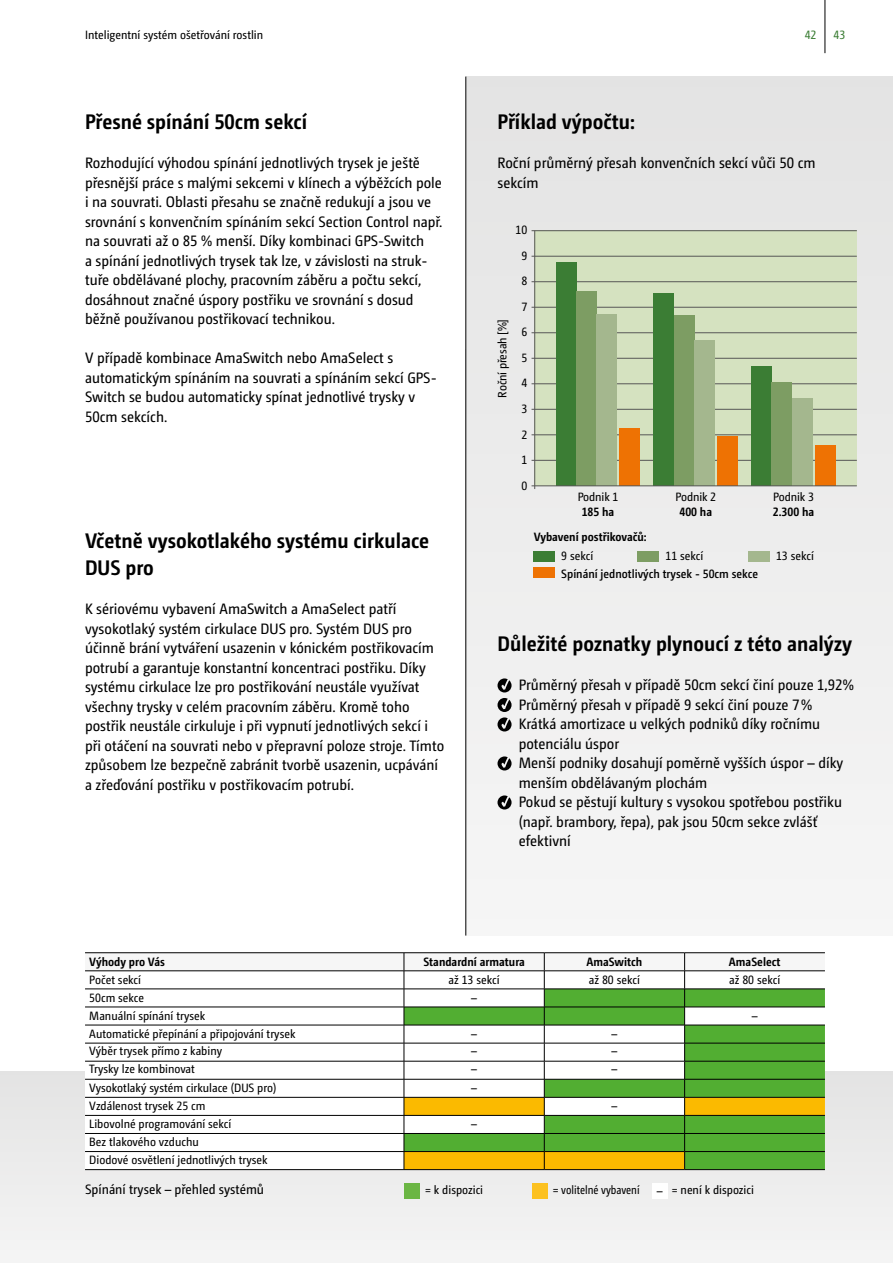
<style>
.page{position:relative;width:893px;height:1263px;background:#fff}
.page>*{position:absolute;margin:0;border:0;box-sizing:border-box;transform-origin:0 0}
.t1{font:700 21px/27px "Camingo Dos Pro S Cd";color:#000}
.t2{font:15px/19.5px "Camingo Dos Pro S Cd";color:#000}
.t3{font:13.5px "Camingo Dos Pro S Cd";color:#000}
.t4{font:12px/25.5px "Camingo Dos Pro S Cd";color:#000;text-align:center}
.t5{font:700 12px "Camingo Dos Pro S Cd";color:#000}
.t6{font:600 12px "Camingo Dos Pro S Cd";color:#000}
.t7{font:12px "Camingo Dos Pro S Cd";color:#3b7d34}
</style>
<div class="page">
<div style="left:0;top:1071px;width:893px;height:192px;background:#f0f0f0"></div>
<div style="left:466px;top:77px;width:427px;height:858px;background:#efefee"></div>
<div style="left:535px;top:231px;width:322px;height:255px;background:#d5e2c0"></div>
<hr style="left:531px;top:230px;width:326px;height:1px;background:#575756">
<hr style="left:531px;top:256px;width:326px;height:1px;background:#575756">
<hr style="left:531px;top:281px;width:326px;height:1px;background:#575756">
<hr style="left:531px;top:307px;width:326px;height:1px;background:#575756">
<hr style="left:531px;top:332px;width:326px;height:1px;background:#575756">
<hr style="left:531px;top:358px;width:326px;height:1px;background:#575756">
<hr style="left:531px;top:383px;width:326px;height:1px;background:#575756">
<hr style="left:531px;top:409px;width:326px;height:1px;background:#575756">
<hr style="left:531px;top:434px;width:326px;height:1px;background:#575756">
<hr style="left:531px;top:460px;width:326px;height:1px;background:#575756">
<hr style="left:534px;top:231px;width:1px;height:258px;background:#575756">
<div style="left:556px;top:262px;width:20px;height:224px;background:#3b7d34"></div>
<div style="left:576px;top:292px;width:20px;height:194px;background:#7d9d63"></div>
<div style="left:596px;top:314px;width:21px;height:172px;background:#a4b78e"></div>
<div style="left:620px;top:428px;width:20px;height:58px;background:#ee7203"></div>
<div style="left:654px;top:294px;width:20px;height:192px;background:#3b7d34"></div>
<div style="left:674px;top:315px;width:20px;height:171px;background:#7d9d63"></div>
<div style="left:694px;top:341px;width:20px;height:145px;background:#a4b78e"></div>
<div style="left:718px;top:437px;width:20px;height:49px;background:#ee7203"></div>
<div style="left:752px;top:367px;width:20px;height:119px;background:#3b7d34"></div>
<div style="left:772px;top:382px;width:20px;height:104px;background:#7d9d63"></div>
<div style="left:792px;top:398px;width:20px;height:88px;background:#a4b78e"></div>
<div style="left:815px;top:446px;width:21px;height:40px;background:#ee7203"></div>
<hr style="left:531px;top:486px;width:326px;height:1px;background:#575756">
<div style="left:534px;top:551px;width:21px;height:10px;background:#3b7d34"></div>
<div style="left:534px;top:567px;width:21px;height:11px;background:#ee7203"></div>
<div style="left:638px;top:551px;width:21px;height:10px;background:#7d9d63"></div>
<div style="left:748px;top:551px;width:22px;height:10px;background:#a4b78e"></div>
<div style="left:404px;top:1183px;width:16px;height:16px;background:#6bb644"></div>
<div style="left:531px;top:1183px;width:16px;height:16px;background:#fcc120"></div>
<div style="left:652px;top:1183px;width:16px;height:16px;background:#fff"></div>
<hr style="left:85px;top:952px;width:319px;height:1px;background:#000">
<hr style="left:404px;top:952px;width:140px;height:1px;background:#000">
<hr style="left:544px;top:952px;width:141px;height:1px;background:#000">
<hr style="left:685px;top:952px;width:140px;height:1px;background:#000">
<hr style="left:85px;top:1169px;width:319px;height:1px;background:#000">
<hr style="left:404px;top:1169px;width:140px;height:1px;background:#000">
<hr style="left:544px;top:1169px;width:141px;height:1px;background:#000">
<svg style="left:85px;top:953px;width:740px;height:216px"></svg>
<hr style="left:685px;top:1151px;width:140px;height:1px;background:#000">
<hr style="left:685px;top:1169px;width:140px;height:1px;background:#000">
<hr style="left:466px;top:77px;width:1px;height:858px;background:#000">
<hr style="left:825px;top:0;width:1px;height:53px;background:#000">
<svg style="left:497px;top:678px;width:15px;height:14px"></svg>
<svg style="left:497px;top:698px;width:15px;height:33px"></svg>
<svg style="left:497px;top:756px;width:15px;height:14px"></svg>
<svg style="left:497px;top:795px;width:15px;height:14px"></svg>
<p class="t4" style="left:85px;top:22px;width:180px">Inteligentní systém ošetřování rostlin</p>
<h1 class="t1" style="left:85px;top:108px;width:224px">Přesné spínání 50cm sekcí</h1>
<p class="t2" style="left:85px;top:153px;width:359px">Rozhodující výhodou spínání jednotlivých trysek je ještě přesnější práce s malými sekcemi v klínech a výběžcích pole i na souvrati. Oblasti přesahu se značně redukují a jsou ve srovnání s konvenčním spínáním sekcí Section Control např. na souvrati až o 85 % menší. Díky kombinaci GPS-Switch<br>a spínání jednotlivých trysek tak lze, v závislosti na struk&shy;tuře obdělávané plochy, pracovním záběru a počtu sekcí, dosáhnout značné úspory postřiku ve srovnání s dosud běžně používanou postřikovací technikou.</p>
<p class="t2" style="left:85px;top:348px;width:353px">V případě kombinace AmaSwitch nebo AmaSelect s automatickým spínáním na souvrati a spínáním sekcí GPS-Switch se budou automaticky spínat jednotlivé trysky v 50cm sekcích.</p>
<h1 class="t1" style="left:85px;top:527px;width:346px">Včetně vysokotlakého systému cirkulace<br>DUS pro</h1>
<p class="t2" style="left:85px;top:599px;width:361px">K sériovému vybavení AmaSwitch a AmaSelect patří vysokotlaký systém cirkulace DUS pro. Systém DUS pro účinně brání vytváření usazenin v kónickém postřikovacím potrubí a garantuje konstantní koncentraci postřiku. Díky systému cirkulace lze pro postřikování neustále využívat všechny trysky v celém pracovním záběru. Kromě toho postřik neustále cirkuluje i při vypnutí jednotlivých sekcí i při otáčení na souvrati nebo v přepravní poloze stroje. Tímto způsobem lze bezpečně zabránit tvorbě usazenin, ucpávání a zřeďování postřiku v postřikovacím potrubí.</p>
<p class="t7" style="left:805px;top:28px;width:13px">42</p>
<p class="t7" style="left:833px;top:28px;width:13px">43</p>
<h1 class="t1" style="left:497px;top:108px;width:139px">Příklad výpočtu:</h1>
<p class="t2" style="left:497px;top:153px;width:320px">Roční průměrný přesah konvenčních sekcí vůči 50 cm sekcím</p>
<p class="t4" style="left:516px;top:217px;width:13px">10<br>9<br>8<br>7<br>6<br>5<br>4<br>3<br>2<br>1<br>0</p>
<p class="t4" style="left:489px;top:398px;width:80px;rotate:-90deg">Roční přesah [%]</p>
<p class="t4" style="left:578px;top:484px;width:42px">Podnik 1</p>
<p class="t5" style="left:582px;top:504px;width:34px">185 ha</p>
<p class="t4" style="left:675px;top:484px;width:42px">Podnik 2</p>
<p class="t5" style="left:679px;top:504px;width:34px">400 ha</p>
<p class="t4" style="left:773px;top:484px;width:42px">Podnik 3</p>
<p class="t5" style="left:773px;top:504px;width:43px">2.300 ha</p>
<p class="t5" style="left:534px;top:529px;width:114px">Vybavení postřikovačů:</p>
<p class="t4" style="left:561px;top:543px;width:33px">9 sekcí</p>
<p class="t4" style="left:665px;top:543px;width:39px">11 sekcí</p>
<p class="t4" style="left:776px;top:543px;width:39px">13 sekcí</p>
<p class="t6" style="left:561px;top:567px;width:198px">Spínání jednotlivých trysek - 50cm sekce</p>
<h1 class="t1" style="left:497px;top:630px;width:356px">Důležité poznatky plynoucí z této analýzy</h1>
<p class="t2" style="left:519px;top:675px;width:336px">Průměrný přesah v případě 50cm sekcí činí pouze 1,92% Průměrný přesah v případě 9 sekcí činí pouze 7% Krátká amortizace u velkých podniků díky ročnímu potenciálu úspor<br>Menší podniky dosahují poměrně vyšších úspor – díky menším obdělávaným plochám<br>Pokud se pěstují kultury s vysokou spotřebou postřiku (např. brambory, řepa), pak jsou 50cm sekce zvlášť efektivní</p>
<p class="t5" style="left:89px;top:955px;width:77px">Výhody pro Vás</p>
<p class="t5" style="left:423px;top:955px;width:103px">Standardní armatura</p>
<p class="t5" style="left:587px;top:955px;width:57px">AmaSwitch</p>
<p class="t5" style="left:729px;top:955px;width:53px">AmaSelect</p>
<p class="t4" style="left:89px;top:967px;width:53px">Počet sekcí</p>
<p class="t4" style="left:449px;top:967px;width:53px">až 13 sekcí</p>
<p class="t4" style="left:589px;top:967px;width:53px">až 80 sekcí</p>
<p class="t4" style="left:729px;top:967px;width:53px">až 80 sekcí</p>
<p class="t4" style="left:89px;top:985px;width:56px">50cm sekce</p>
<p class="t4" style="left:471px;top:985px;width:7px">–</p>
<p class="t4" style="left:89px;top:1003px;width:118px">Manuální spínání trysek</p>
<p class="t4" style="left:752px;top:1003px;width:7px">–</p>
<p class="t4" style="left:89px;top:1021px;width:208px">Automatické přepínání a připojování trysek</p>
<p class="t4" style="left:471px;top:1021px;width:7px">–</p>
<p class="t4" style="left:611px;top:1021px;width:7px">–</p>
<p class="t4" style="left:89px;top:1038px;width:134px">Výběr trysek přímo z kabiny</p>
<p class="t4" style="left:471px;top:1038px;width:7px">–</p>
<p class="t4" style="left:611px;top:1038px;width:7px">–</p>
<p class="t4" style="left:89px;top:1056px;width:107px">Trysky lze kombinovat</p>
<p class="t4" style="left:471px;top:1056px;width:7px">–</p>
<p class="t4" style="left:611px;top:1056px;width:7px">–</p>
<p class="t4" style="left:89px;top:1074px;width:189px">Vysokotlaký systém cirkulace (DUS pro)</p>
<p class="t4" style="left:471px;top:1074px;width:7px">–</p>
<p class="t4" style="left:89px;top:1093px;width:118px">Vzdálenost trysek 25 cm</p>
<p class="t4" style="left:611px;top:1093px;width:7px">–</p>
<p class="t4" style="left:89px;top:1111px;width:144px">Libovolné programování sekcí</p>
<p class="t4" style="left:471px;top:1111px;width:7px">–</p>
<p class="t4" style="left:89px;top:1132px;width:180px;line-height:18px;text-align:left">Bez tlakového vzduchu<br>Diodové osvětlení jednotlivých trysek</p>
<p class="t3" style="left:85px;top:1182px;width:181px">Spínání trysek – přehled systémů</p>
<p class="t4" style="left:425px;top:1177px;width:59px">= k dispozici</p>
<p class="t4" style="left:553px;top:1177px;width:88px">= volitelné vybavení</p>
<p class="t4" style="left:657px;top:1177px;width:99px">– = není k dispozici</p>
</div>
